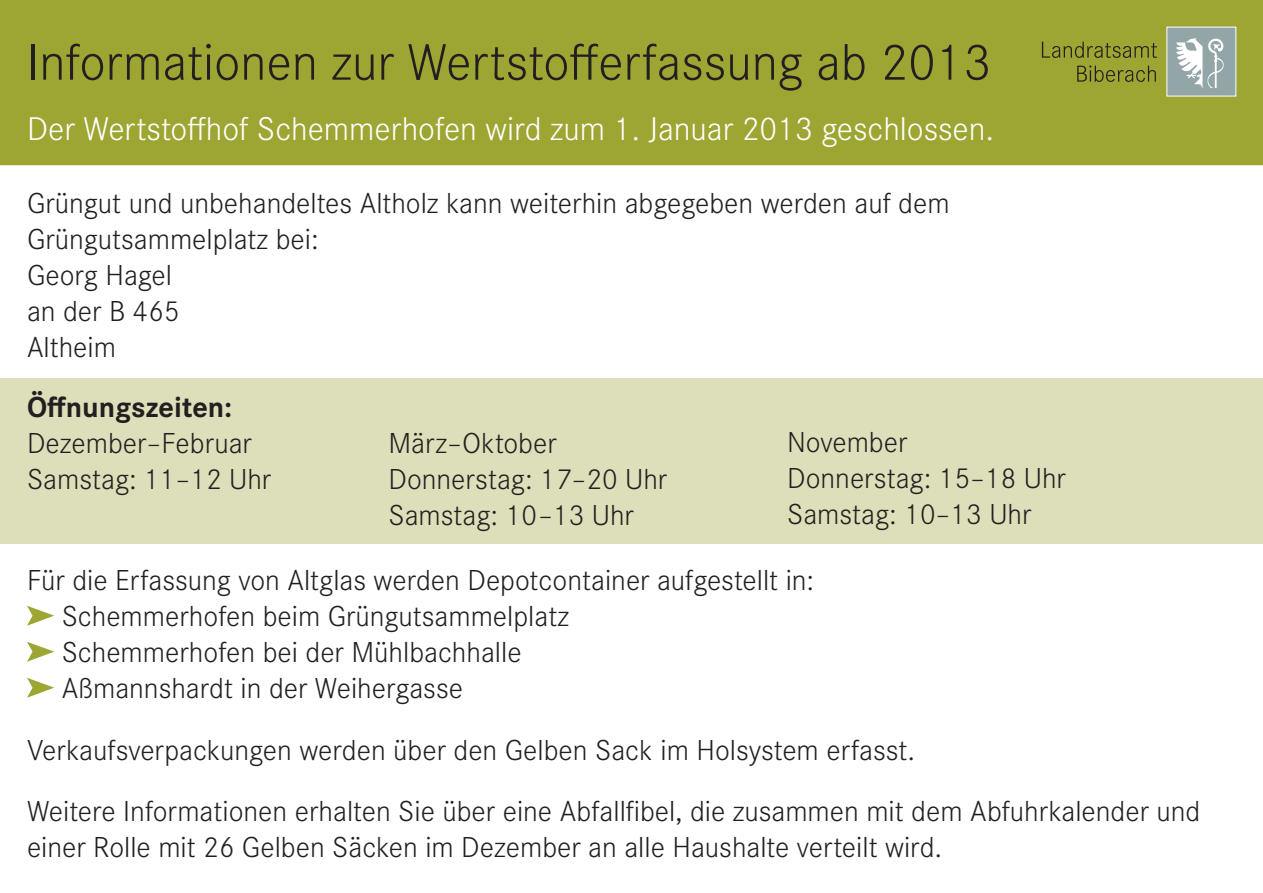
<style>
.page{position:relative;width:1263px;height:893px;background:#fff}
.page>*{position:absolute;margin:0;border:0;box-sizing:border-box;transform-origin:0 0}
.t1{font:300 53.25px "Corporate S";color:#231f20}
.t2{font:300 34.12px "Corporate S";color:#fff}
.t3{font:300 30px/36px "Corporate S";color:#231f20}
.t4{font:700 30px "Corporate S";color:#231f20}
</style>
<div class="page">
<div style="left:0;top:378px;width:1263px;height:166px;background:#dcdfb9"></div>
<div style="left:0;top:0;width:1263px;height:166px;background:#9da633"></div>
<div style="left:1167px;top:27px;width:69px;height:69px;background:#92a5a7"></div>
<div style="left:1167px;top:27px;width:69px;height:69px;border:1px solid #fff"></div>
<svg style="left:1176px;top:38px;width:48px;height:50px"></svg>
<svg style="left:1042px;top:42px;width:115px;height:16px;background:#82882e"></svg>
<svg style="left:1077px;top:65px;width:79px;height:17px"></svg>
<svg style="left:27px;top:606px;width:27px;height:20px"></svg>
<svg style="left:27px;top:642px;width:27px;height:20px"></svg>
<svg style="left:27px;top:678px;width:27px;height:20px"></svg>
<h1 class="t1" style="left:27px;top:32px;width:966px">Informationen zur Wertstofferfassung ab 2013</h1>
<p class="t2" style="left:27px;top:110px;width:969px">Der Wertstoffhof Schemmerhofen wird zum 1. Januar 2013 geschlossen.</p>
<p class="t3" style="left:27px;top:186px;width:924px">Grüngut und unbehandeltes Altholz kann weiterhin abgegeben werden auf dem<br>Grüngutsammelplatz bei:<br>Georg Hagel<br>an der B 465<br>Altheim</p>
<p class="t4" style="left:27px;top:390px;width:206px">Öffnungszeiten:</p>
<p class="t3" style="left:27px;top:425px;width:246px">Dezember–Februar<br>Samstag: 11–12 Uhr</p>
<p class="t3" style="left:388px;top:425px;width:280px">März–Oktober<br>Donnerstag: 17–20 Uhr<br>Samstag: 10–13 Uhr</p>
<p class="t3" style="left:787px;top:424px;width:280px">November<br>Donnerstag: 15–18 Uhr<br>Samstag: 10–13 Uhr</p>
<p class="t3" style="left:62px;top:562px;width:754px;text-indent:-35px">Für die Erfassung von Altglas werden Depotcontainer aufgestellt in:<br>Schemmerhofen beim Grüngutsammelplatz<br>Schemmerhofen bei der Mühlbachhalle<br>Aßmannshardt in der Weihergasse</p>
<p class="t3" style="left:27px;top:720px;width:1175px;line-height:60.8px">Verkaufsverpackungen werden über den Gelben Sack im Holsystem erfasst.<br>Weitere Informationen erhalten Sie über eine Abfallfibel, die zusammen mit dem Abfuhrkalender und</p>
<p class="t3" style="left:27px;top:829px;width:917px">einer Rolle mit 26 Gelben Säcken im Dezember an alle Haushalte verteilt wird.</p>
</div>
